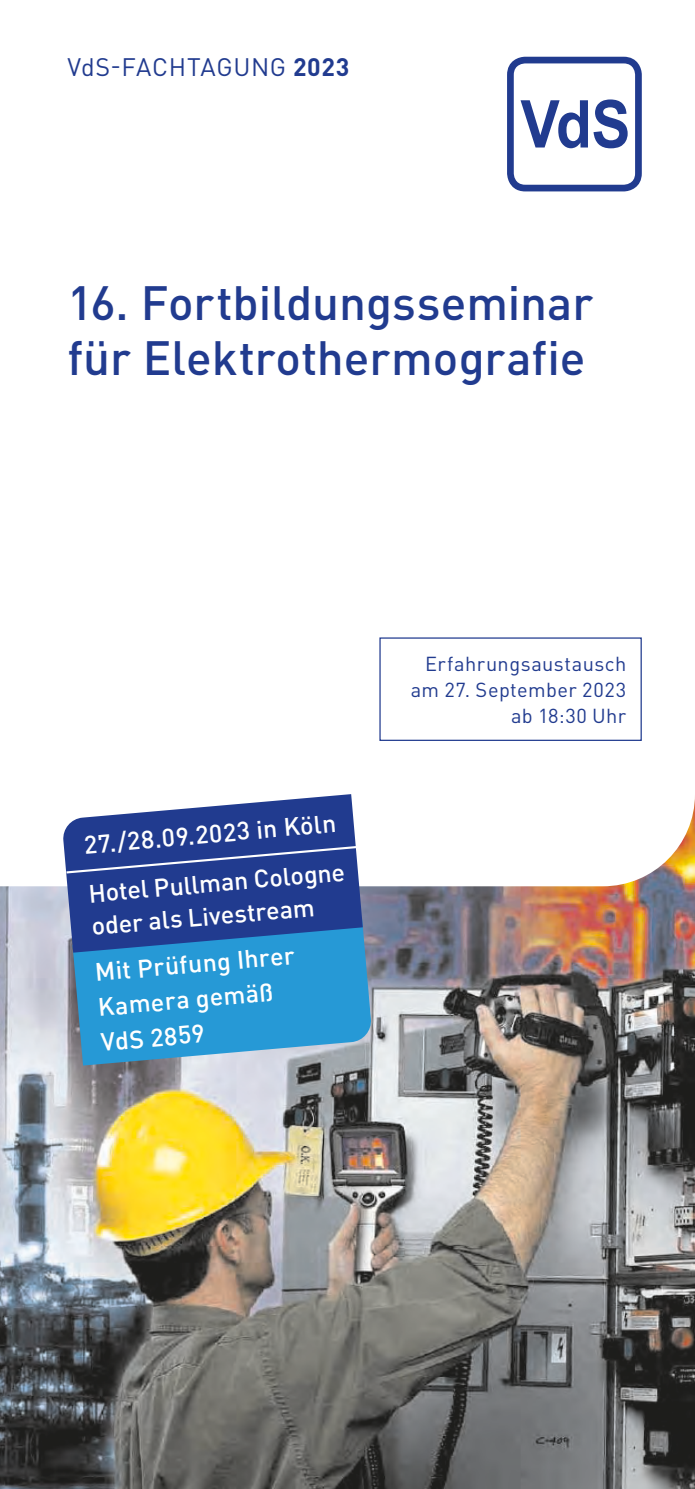
<style>
.page{position:relative;width:695px;height:1489px;background:#fff}
.page>*{position:absolute;margin:0;border:0;box-sizing:border-box;transform-origin:0 0}
.t1{font:500 47.5px/55px "DIN Pro";color:#213b8f}
.t2{font:500 25px/35px "DIN Pro";color:#fff}
.t3{font:25px "DIN Pro";letter-spacing:.025em;color:#213b8f}
.t4{font:20px/26.2px "DIN Pro";letter-spacing:.025em;color:#213b8f;text-align:right}
.s1{font-weight:700}
</style>
<div class="page">
<img style="left:0;top:886px;width:694px;height:602px">
<svg style="left:507px;top:57px;width:135px;height:134px"></svg>
<svg style="left:72px;top:919px;width:300px;height:146px;background:#389bd1"></svg>
<svg style="left:62px;top:794px;width:301px;height:158px;background:#3e5ca3"></svg>
<svg style="left:64px;top:844px;width:294px;height:30px;background:#324a97"></svg>
<div style="left:379px;top:637px;width:262px;height:104px;border:1px solid #213b8f"></div>
<p class="t3" style="left:67px;top:47px;width:283px">VdS-FACHTAGUNG <span class="s1">2023</span></p>
<h1 class="t1" style="left:67px;top:270px;width:527px">16. Fortbildungsseminar für Elektrothermografie</h1>
<p class="t2" style="left:82px;top:817px;width:259px;line-height:49.2px;rotate:-5deg">27./28.09.2023 in Köln<br>Hotel Pullman Cologne</p>
<p class="t2" style="left:90px;top:906px;width:225px;rotate:-5deg">oder als Livestream</p>
<p class="t2" style="left:93px;top:952px;width:202px;rotate:-5deg">Mit Prüfung Ihrer<br>Kamera gemäß<br>VdS 2859</p>
<p class="t4" style="left:410px;top:648px;width:217px">Erfahrungsaustausch am 27. September 2023 ab 18:30 Uhr</p>
</div>
